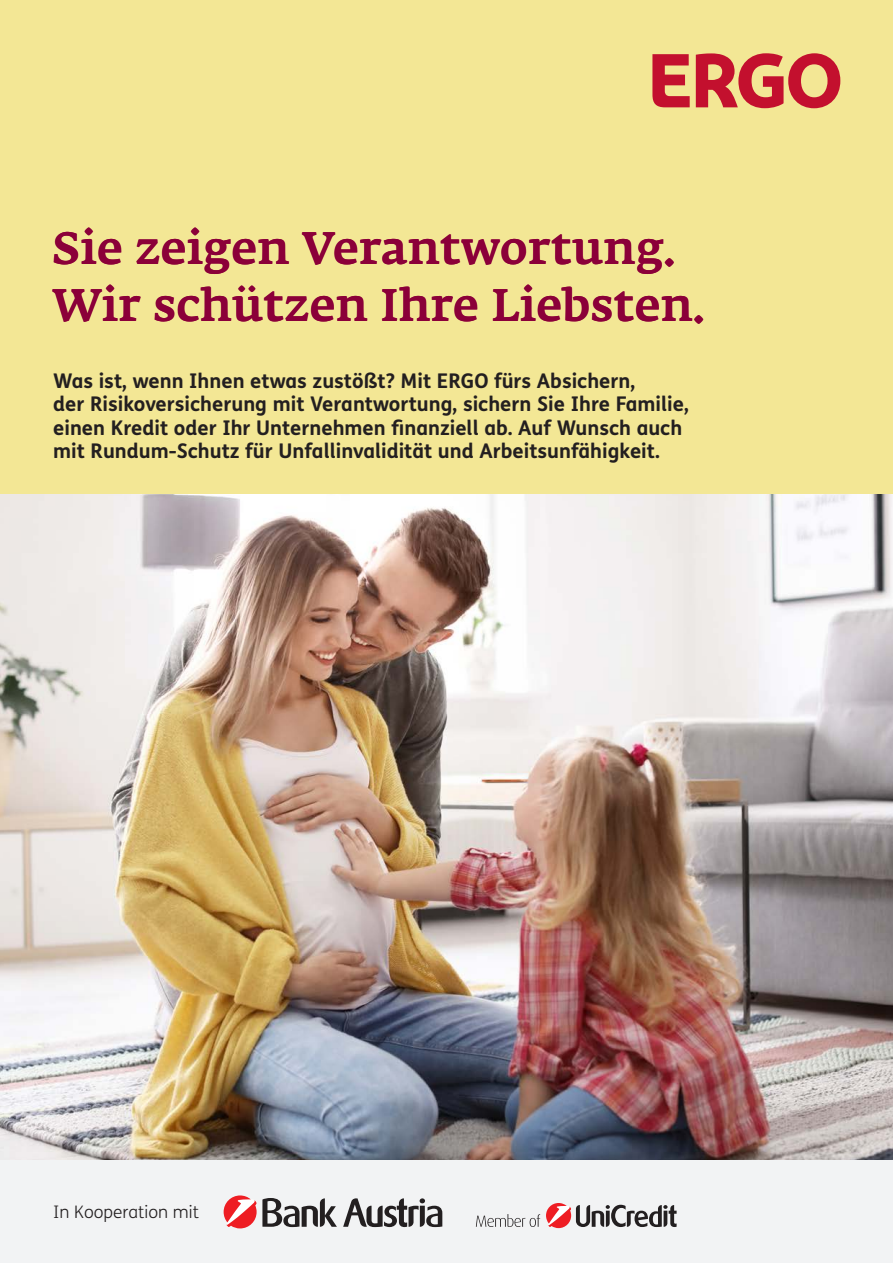
<style>
.page{position:relative;width:893px;height:1263px;background:#fff}
.page>*{position:absolute;margin:0;border:0;box-sizing:border-box;transform-origin:0 0}
.HEADLINE_3_Title_Fedra_Medium_31pt{font:500 45px "Fedra Serif A Pro";letter-spacing:.01em;color:#8b0039}
.t1{font:700 20.25px/23.1px "FS Me";color:#231f20}
.Copy_FS_Me_Light_12pt{font:300 17.25px "FS Me";color:#231f20}
</style>
<div class="page">
<img style="left:0;top:493px;width:893px;height:668px">
<div style="left:0;top:0;width:893px;height:493px;background:#f3e795"></div>
<svg style="left:696px;top:53px;width:144px;height:55px"></svg>
<svg style="left:652px;top:54px;width:38px;height:53px"></svg>
<div style="left:0;top:1161px;width:893px;height:102px;background:#f2f3f4"></div>
<svg style="left:476px;top:1214px;width:64px;height:13px"></svg>
<svg style="left:546px;top:1203px;width:131px;height:25px"></svg>
<svg style="left:343px;top:1198px;width:99px;height:29px"></svg>
<svg style="left:224px;top:1195px;width:113px;height:33px"></svg>
<p class="HEADLINE_3_Title_Fedra_Medium_31pt" style="left:53px;top:222px;width:624px">Sie zeigen Verantwortung.</p>
<p class="HEADLINE_3_Title_Fedra_Medium_31pt" style="left:53px;top:279px;width:653px">Wir schützen Ihre Liebsten.</p>
<p class="t1" style="left:53px;top:369px;width:584px">Was ist, wenn Ihnen etwas zustößt? Mit ERGO fürs Absichern,</p>
<p class="t1" style="left:53px;top:392px;width:637px">der Risikoversicherung mit Verantwortung, sichern Sie Ihre Familie, einen Kredit oder Ihr Unternehmen finanziell ab. Auf Wunsch auch mit Rundum-Schutz für Unfallinvalidität und Arbeitsunfähigkeit.</p>
<p class="Copy_FS_Me_Light_12pt" style="left:53px;top:1200px;width:147px">In Kooperation mit</p>
</div>
